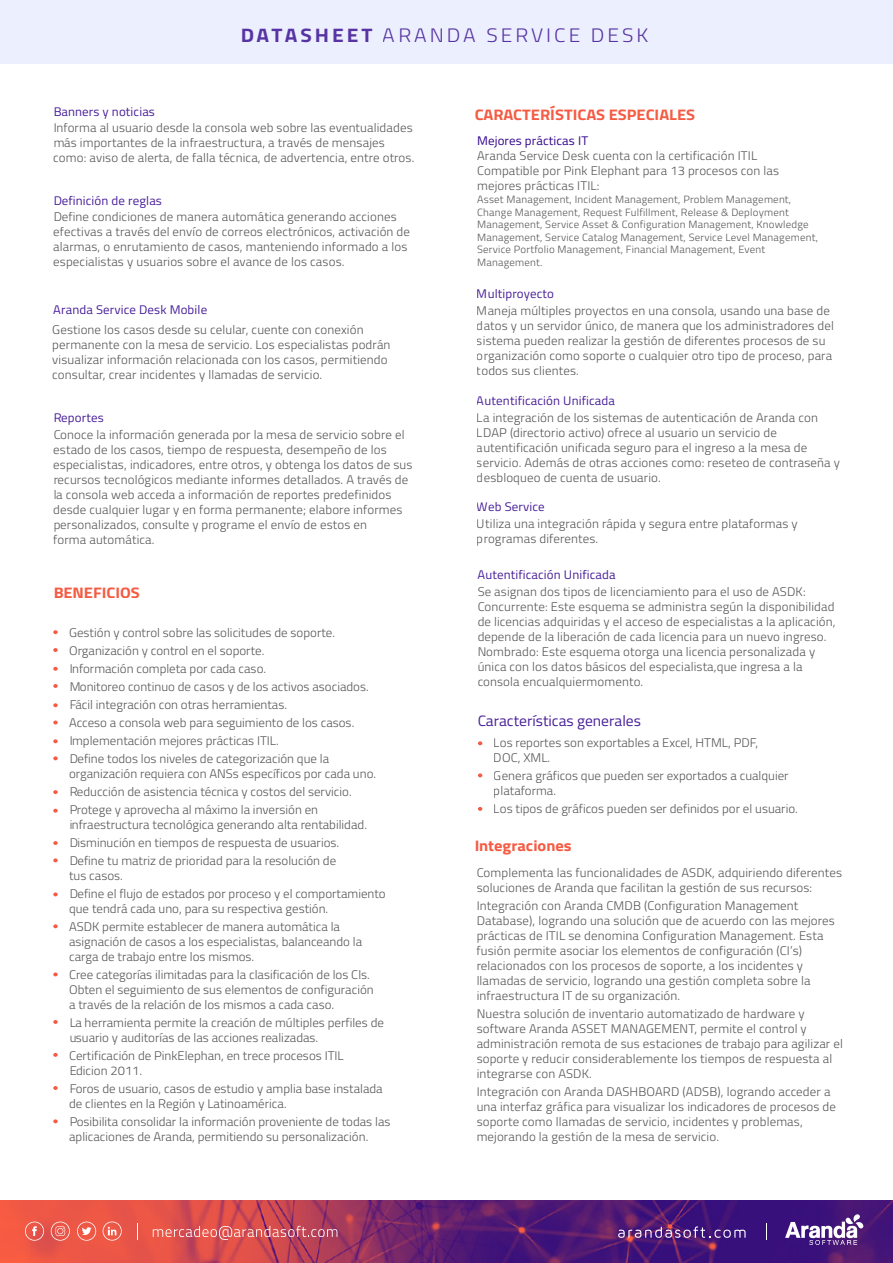
<style>
.page{position:relative;width:893px;height:1263px;background:#fff}
.page>*{position:absolute;margin:0;border:0;box-sizing:border-box;transform-origin:0 0}
.t1{font:300 19.5px "Titillium";letter-spacing:.14em;color:#33058d;scale:1.08 1}
.t2{font:700 15.3px "Titillium";color:#f55b43;scale:1.08 1}
.t3{font:15px "Titillium";color:#33058d;scale:1.04 1}
.t4{font:300 12.45px/15px "Titillium";letter-spacing:.01em;color:#555;scale:1.04 1}
.t5{font:12.45px "Titillium";letter-spacing:.01em;color:#33058d;scale:1.04 1}
.t6{font:300 10.5px/12.6px "Titillium";letter-spacing:.02em;color:#555;scale:1.04 1}
.s1{font-weight:700}
</style>
<div class="page">
<img style="left:0;top:1201px;width:893px;height:62px">
<div style="left:0;top:0;width:893px;height:63px;background:#eceffd"></div>
<svg style="left:25px;top:1221px;width:19px;height:20px"></svg>
<svg style="left:103px;top:1221px;width:19px;height:19px"></svg>
<svg style="left:77px;top:1221px;width:19px;height:20px"></svg>
<svg style="left:51px;top:1221px;width:19px;height:20px"></svg>
<svg style="left:137px;top:1223px;width:1px;height:17px"></svg>
<svg style="left:766px;top:1223px;width:1px;height:17px"></svg>
<svg style="left:618px;top:1226px;width:128px;height:12px;background:#6c438f"></svg>
<svg style="left:153px;top:1226px;width:184px;height:14px;background:#d4666c"></svg>
<svg style="left:785px;top:1214px;width:78px;height:31px"></svg>
<svg style="left:53px;top:630px;width:5px;height:4px"></svg>
<svg style="left:53px;top:648px;width:5px;height:4px"></svg>
<svg style="left:53px;top:667px;width:5px;height:4px"></svg>
<svg style="left:53px;top:684px;width:5px;height:4px"></svg>
<svg style="left:53px;top:703px;width:5px;height:4px"></svg>
<svg style="left:53px;top:720px;width:5px;height:4px"></svg>
<svg style="left:53px;top:756px;width:5px;height:4px"></svg>
<svg style="left:53px;top:739px;width:5px;height:4px"></svg>
<svg style="left:478px;top:741px;width:4px;height:4px"></svg>
<svg style="left:478px;top:773px;width:4px;height:4px"></svg>
<svg style="left:478px;top:807px;width:4px;height:4px"></svg>
<svg style="left:53px;top:790px;width:5px;height:4px"></svg>
<svg style="left:53px;top:809px;width:5px;height:4px"></svg>
<svg style="left:53px;top:858px;width:5px;height:4px"></svg>
<svg style="left:53px;top:892px;width:5px;height:4px"></svg>
<svg style="left:53px;top:924px;width:5px;height:4px"></svg>
<svg style="left:53px;top:972px;width:5px;height:4px"></svg>
<svg style="left:53px;top:1020px;width:5px;height:4px"></svg>
<svg style="left:53px;top:1053px;width:5px;height:4px"></svg>
<svg style="left:53px;top:1086px;width:5px;height:4px"></svg>
<svg style="left:53px;top:1119px;width:5px;height:4px"></svg>
<svg style="left:53px;top:841px;width:5px;height:4px"></svg>
<h1 class="t1" style="left:240px;top:21px;width:379px"><span class="s1">DATASHEET</span> ARANDA SERVICE DESK</h1>
<p class="t5" style="left:53px;top:102px;width:99px">Banners y noticias</p>
<p class="t4" style="left:53px;top:120px;width:349px">Informa al usuario desde la consola web sobre las eventualidades más importantes de la infraestructura, a través de mensajes como: aviso de alerta, de falla técnica, de advertencia, entre otros.</p>
<p class="t5" style="left:53px;top:191px;width:106px">Definición de reglas</p>
<p class="t4" style="left:53px;top:209px;width:345px">Define condiciones de manera automática generando acciones efectivas a través del envío de correos electrónicos, activación de alarmas, o enrutamiento de casos, manteniendo informado a los especialistas y usuarios sobre el avance de los casos.</p>
<p class="t5" style="left:53px;top:300px;width:150px">Aranda Service Desk Mobile</p>
<p class="t4" style="left:52px;top:322px;width:327px">Gestione los casos desde su celular, cuente con conexión permanente con la mesa de servicio. Los especialistas podrán visualizar información relacionada con los casos, permitiendo consultar, crear incidentes y llamadas de servicio.</p>
<p class="t5" style="left:53px;top:409px;width:50px">Reportes</p>
<p class="t4" style="left:53px;top:426px;width:347px">Conoce la información generada por la mesa de servicio sobre el estado de los casos, tiempo de respuesta, desempeño de los especialistas, indicadores, entre otros, y obtenga los datos de sus recursos tecnológicos mediante informes detallados. A través de la consola web acceda a información de reportes predefinidos desde cualquier lugar y en forma permanente; elabore informes personalizados, consulte y programe el envío de estos en<br>forma automática.</p>
<p class="t2" style="left:53px;top:580px;width:82px">BENEFICIOS</p>
<p class="t4" style="left:69px;top:623px;width:290px;line-height:18px">Gestión y control sobre las solicitudes de soporte.<br>Organización y control en el soporte.<br>Información completa por cada caso.<br>Monitoreo continuo de casos y de los activos asociados.<br>Fácil integración con otras herramientas.<br>Acceso a consola web para seguimiento de los casos.<br>Implementación mejores prácticas ITIL.<br>Define todos los niveles de categorización que la</p>
<p class="t4" style="left:69px;top:764px;width:297px;line-height:18px">organización requiera con ANSs específicos por cada uno.<br>Reducción de asistencia técnica y costos del servicio.<br>Protege y aprovecha al máximo la inversión en</p>
<p class="t4" style="left:69px;top:815px;width:288px;line-height:18px">infraestructura tecnológica generando alta rentabilidad.<br>Disminución en tiempos de respuesta de usuarios.<br>Define tu matriz de prioridad para la resolución de</p>
<p class="t4" style="left:69px;top:866px;width:306px;line-height:18px">tus casos.<br>Define el flujo de estados por proceso y el comportamiento</p>
<p class="t4" style="left:69px;top:899px;width:262px;line-height:18px">que tendrá cada uno, para su respectiva gestión.<br>ASDK permite establecer de manera automática la</p>
<p class="t4" style="left:69px;top:933px;width:283px">asignación de casos a los especialistas, balanceando la carga de trabajo entre los mismos.</p>
<p class="t4" style="left:69px;top:966px;width:294px">Cree categorías ilimitadas para la clasificación de los Cls.<br>Obten el seguimiento de sus elementos de configuración a través de la relación de los mismos a cada caso.</p>
<p class="t4" style="left:69px;top:1014px;width:304px">La herramienta permite la creación de múltiples perfiles de usuario y auditorías de las acciones realizadas.</p>
<p class="t4" style="left:69px;top:1047px;width:266px">Certificación de PinkElephan, en trece procesos ITIL<br>Edicion 2011.</p>
<p class="t4" style="left:69px;top:1080px;width:303px">Foros de usuario, casos de estudio y amplia base instalada de clientes en la Región y Latinoamérica.</p>
<p class="t4" style="left:69px;top:1113px;width:311px">Posibilita consolidar la información proveniente de todas las aplicaciones de Aranda, permitiendo su personalización.</p>
<p class="t2" style="left:474px;top:103px;width:206px">CARACTERÍSTICAS ESPECIALES</p>
<p class="t5" style="left:477px;top:132px;width:108px">Mejores prácticas IT</p>
<p class="t4" style="left:477px;top:148px;width:292px">Aranda Service Desk cuenta con la certificación ITIL<br>Compatible por Pink Elephant para 13 procesos con las mejores prácticas ITIL:</p>
<p class="t6" style="left:477px;top:192px;width:329px">Asset Management, Incident Management, Problem Management, Change Management, Request Fulfillment, Release &amp; Deployment Management, Service Asset &amp; Configuration Management, Knowledge Management, Service Catalog Management, Service Level Management, Service Portfolio Management, Financial Management, Event Management.</p>
<p class="t5" style="left:477px;top:285px;width:76px">Multiproyecto</p>
<p class="t4" style="left:477px;top:302px;width:345px">Maneja múltiples proyectos en una consola, usando una base de datos y un servidor único, de manera que los administradores del sistema pueden realizar la gestión de diferentes procesos de su organización como soporte o cualquier otro tipo de proceso, para todos sus clientes.</p>
<p class="t5" style="left:477px;top:392px;width:134px">Autentificación Unificada</p>
<p class="t4" style="left:477px;top:409px;width:351px">La integración de los sistemas de autenticación de Aranda con LDAP (directorio activo) ofrece al usuario un servicio de autentificación unificada seguro para el ingreso a la mesa de servicio. Además de otras acciones como: reseteo de contraseña y desbloqueo de cuenta de usuario.</p>
<p class="t5" style="left:477px;top:498px;width:67px">Web Service</p>
<p class="t4" style="left:477px;top:515px;width:310px">Utiliza una integración rápida y segura entre plataformas y programas diferentes.</p>
<p class="t5" style="left:477px;top:565px;width:134px">Autentificación Unificada</p>
<p class="t4" style="left:477px;top:583px;width:346px">Se asignan dos tipos de licenciamiento para el uso de ASDK:<br>Concurrente: Este esquema se administra según la disponibilidad de licencias adquiridas y el acceso de especialistas a la aplicación, depende de la liberación de cada licencia para un nuevo ingreso.<br>Nombrado: Este esquema otorga una licencia personalizada y única con los datos básicos del especialista,que ingresa a la consola encualquiermomento.</p>
<p class="t3" style="left:477px;top:710px;width:159px">Características generales</p>
<p class="t4" style="left:494px;top:734px;width:256px">Los reportes son exportables a Excel, HTML, PDF,<br>DOC, XML.</p>
<p class="t4" style="left:494px;top:767px;width:285px">Genera gráficos que pueden ser exportados a cualquier plataforma.</p>
<p class="t4" style="left:494px;top:800px;width:294px">Los tipos de gráficos pueden ser definidos por el usuario.</p>
<p class="t2" style="left:474px;top:834px;width:92px">Integraciones</p>
<p class="t4" style="left:477px;top:864px;width:353px">Complementa las funcionalidades de ASDK, adquiriendo diferentes soluciones de Aranda que facilitan la gestión de sus recursos:</p>
<p class="t4" style="left:477px;top:897px;width:346px">Integración con Aranda CMDB (Configuration Management Database), logrando una solución que de acuerdo con las mejores prácticas de ITIL se denomina Configuration Management. Esta fusión permite asociar los elementos de configuración (CI’s) relacionados con los procesos de soporte, a los incidentes y llamadas de servicio, logrando una gestión completa sobre la infraestructura IT de su organización.</p>
<p class="t4" style="left:477px;top:1005px;width:354px">Nuestra solución de inventario automatizado de hardware y software Aranda ASSET MANAGEMENT, permite el control y administración remota de sus estaciones de trabajo para agilizar el soporte y reducir considerablemente los tiempos de respuesta al integrarse con ASDK.</p>
<p class="t4" style="left:477px;top:1083px;width:347px">Integración con Aranda DASHBOARD (ADSB), logrando acceder a una interfaz gráfica para visualizar los indicadores de procesos de soporte como llamadas de servicio, incidentes y problemas, mejorando la gestión de la mesa de servicio.</p>
</div>
